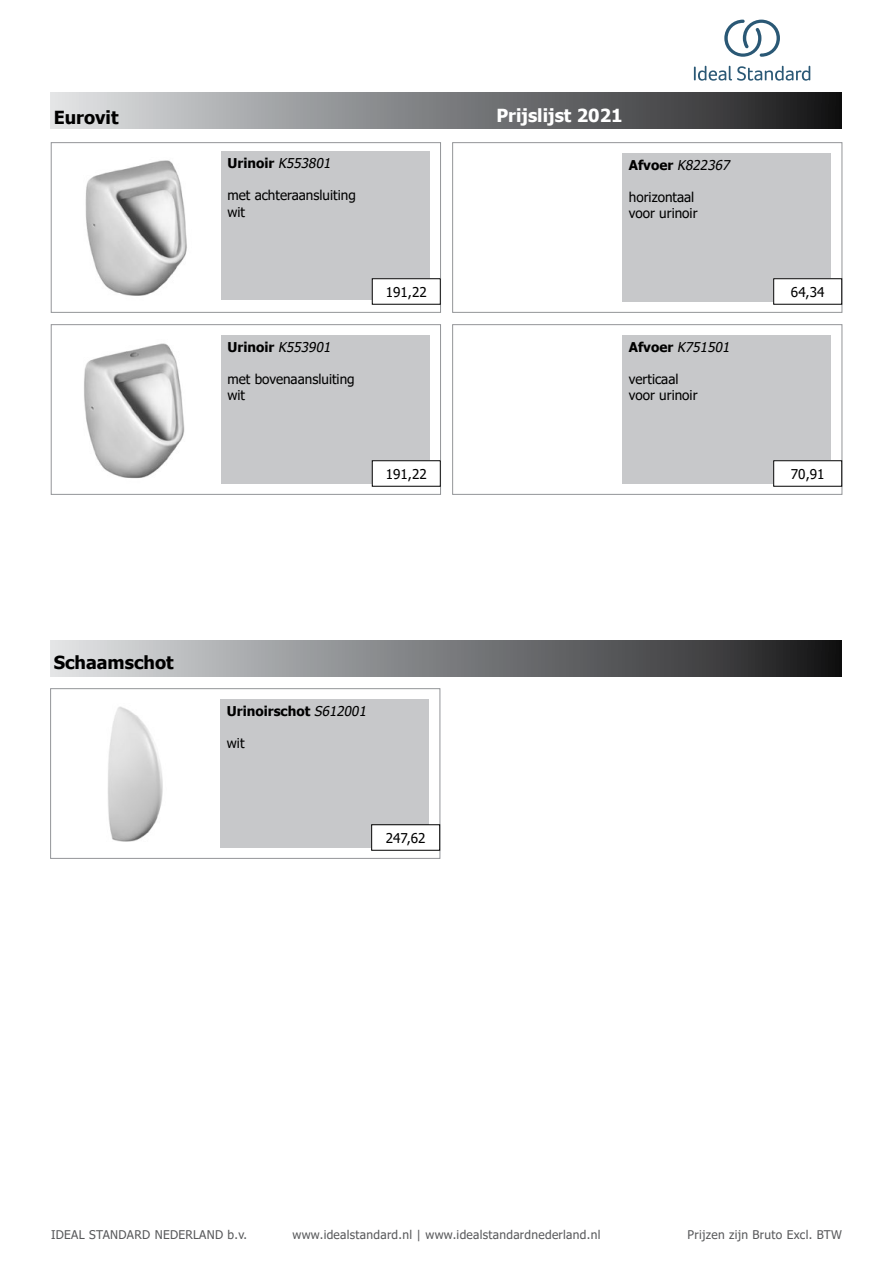
<style>
.page{position:relative;width:893px;height:1263px;background:#fff}
.page>*{position:absolute;margin:0;border:0;box-sizing:border-box;transform-origin:0 0}
.t1{font:700 18px "Tahoma";color:#000}
.t2{font:700 18px "Tahoma";color:#fff}
.t3{font:13.5px/16.2px "Tahoma";color:#000}
.t4{font:700 13.5px "Tahoma";color:#000}
.t5{font:italic 13.5px "Tahoma";color:#000}
.t6{font:12px "Tahoma";letter-spacing:.025em;color:#58595b}
.s1{font-weight:400;font-style:italic}
.s2{font-weight:700;font-style:normal}
</style>
<div class="page">
<div style="left:51px;top:92px;width:791px;height:37px;background:linear-gradient(to right,#dee1e3,#1a1a1b)"></div>
<div style="left:51px;top:142px;width:390px;height:171px;border:1px solid #939598"></div>
<div style="left:51px;top:324px;width:390px;height:171px;border:1px solid #939598"></div>
<img style="left:84px;top:343px;width:101px;height:136px">
<div style="left:221px;top:335px;width:209px;height:149px;background:#c7c8ca"></div>
<img style="left:85px;top:160px;width:102px;height:136px">
<div style="left:221px;top:151px;width:209px;height:149px;background:#c7c8ca"></div>
<div style="left:452px;top:324px;width:390px;height:171px;border:1px solid #939598"></div>
<div style="left:622px;top:335px;width:209px;height:149px;background:#c7c8ca"></div>
<div style="left:452px;top:142px;width:390px;height:171px;border:1px solid #939598"></div>
<div style="left:622px;top:153px;width:209px;height:149px;background:#c7c8ca"></div>
<div style="left:51px;top:640px;width:791px;height:36px;background:linear-gradient(to right,#dee1e3,#1a1a1b)"></div>
<div style="left:50px;top:688px;width:390px;height:170px;border:1px solid #939598"></div>
<img style="left:108px;top:706px;width:55px;height:136px">
<div style="left:220px;top:699px;width:209px;height:149px;background:#c7c8ca"></div>
<div style="left:372px;top:279px;width:68px;height:25px;background:#fff"></div>
<div style="left:372px;top:461px;width:68px;height:25px;background:#fff"></div>
<div style="left:372px;top:460px;width:68px;height:26px;border:1px solid #000"></div>
<div style="left:774px;top:279px;width:68px;height:25px;background:#fff"></div>
<div style="left:774px;top:461px;width:68px;height:25px;background:#fff"></div>
<div style="left:773px;top:460px;width:69px;height:26px;border:1px solid #000"></div>
<div style="left:372px;top:825px;width:68px;height:25px;background:#fff"></div>
<div style="left:371px;top:824px;width:69px;height:26px;border:1px solid #000"></div>
<svg style="left:694px;top:66px;width:116px;height:15px"></svg>
<svg style="left:724px;top:20px;width:56px;height:37px"></svg>
<h1 class="t1" style="left:54px;top:105px;width:66px">Eurovit</h1>
<p class="t4" style="left:227px;top:154px;width:108px">Urinoir <span class="s1">K553801</span></p>
<p class="t3" style="left:227px;top:188px;width:130px">met achteraansluiting wit</p>
<p class="t4" style="left:227px;top:337px;width:108px">Urinoir <span class="s1">K553901</span></p>
<p class="t3" style="left:227px;top:372px;width:129px">met bovenaansluiting wit</p>
<p class="t3" style="left:386px;top:284px;width:42px">191,22</p>
<p class="t3" style="left:386px;top:466px;width:42px">191,22</p>
<h1 class="t1" style="left:54px;top:650px;width:122px">Schaamschot</h1>
<p class="t4" style="left:227px;top:701px;width:144px">Urinoirschot <span class="s1">S612001</span></p>
<p class="t3" style="left:227px;top:736px;width:19px">wit</p>
<p class="t3" style="left:386px;top:830px;width:41px">247,62</p>
<h1 class="t2" style="left:496px;top:103px;width:128px">Prijslijst 2021</h1>
<p class="t5" style="left:629px;top:156px;width:105px"><span class="s2">Afvoer</span> K822367</p>
<p class="t3" style="left:629px;top:190px;width:70px">horizontaal voor urinoir</p>
<p class="t5" style="left:629px;top:338px;width:105px"><span class="s2">Afvo e r</span> K751501</p>
<p class="t3" style="left:629px;top:372px;width:70px">verticaal voor urinoir</p>
<p class="t3" style="left:791px;top:284px;width:35px">64,34</p>
<p class="t3" style="left:791px;top:466px;width:35px">70,91</p>
<p class="t6" style="left:51px;top:1227px;width:198px">IDEAL STANDARD NEDERLAND b.v.</p>
<p class="t6" style="left:292px;top:1227px;width:309px">www.idealstandard.nl | www.idealstandardnederland.nl</p>
<p class="t6" style="left:688px;top:1227px;width:156px">Prijzen zijn Bruto Excl. BTW</p>
</div>
